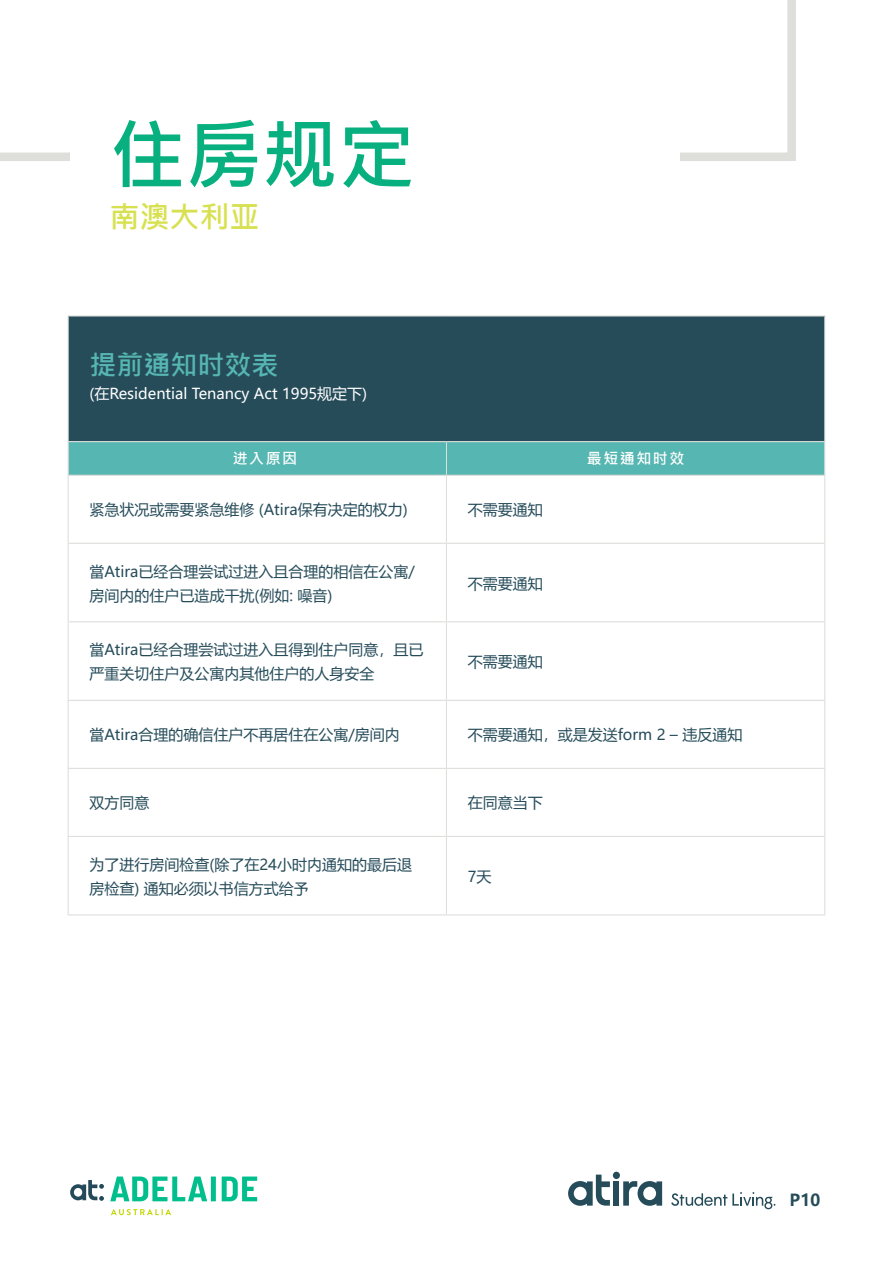
<style>
.page{position:relative;width:893px;height:1263px;background:#fff}
.page>*{position:absolute;margin:0;border:0;box-sizing:border-box;transform-origin:0 0}
.t1{font:700 76.2px "Microsoft Jheng Hei";color:#08b080}
.t2{font:700 30px "Microsoft Jheng Hei";color:#d7e150}
.t3{font:700 27px "Microsoft Jheng Hei";color:#56b6b1}
.t4{font:700 16.5px "Microsoft Ya Hei";color:#264c5a}
.t5{font:15px/24px "Microsoft Ya Hei";color:#264c5a}
.t6{font:15px "Microsoft Ya Hei";color:#fff}
.t7{font:700 15px "Microsoft Jheng Hei";letter-spacing:.1em;color:#fff}
.s1{color:#264c5a}
</style>
<div class="page">
<svg style="left:568px;top:1174px;width:42px;height:32px"></svg>
<div style="left:614px;top:1181px;width:5px;height:24px;background:#264c5a"></div>
<div style="left:613px;top:1172px;width:7px;height:7px;background:#264c5a;border-radius:50%"></div>
<svg style="left:623px;top:1181px;width:39px;height:25px"></svg>
<svg style="left:671px;top:1192px;width:104px;height:17px"></svg>
<svg style="left:70px;top:1180px;width:34px;height:21px"></svg>
<svg style="left:111px;top:1209px;width:60px;height:6px"></svg>
<svg style="left:222px;top:1176px;width:35px;height:25px"></svg>
<svg style="left:110px;top:1176px;width:106px;height:25px"></svg>
<svg style="left:0;top:0;width:796px;height:161px"></svg>
<div style="left:70px;top:31px;width:609px;height:173px;background:#fff"></div>
<div style="left:68px;top:316px;width:757px;height:126px;background:#264c5a"></div>
<div style="left:69px;top:442px;width:755px;height:33px;background:#56b6b1"></div>
<hr style="left:446px;top:442px;width:1px;height:33px;background:#dededb">
<hr style="left:446px;top:476px;width:1px;height:67px;background:#dededb">
<hr style="left:446px;top:544px;width:1px;height:77px;background:#dededb">
<hr style="left:446px;top:622px;width:1px;height:78px;background:#dededb">
<hr style="left:446px;top:701px;width:1px;height:67px;background:#dededb">
<hr style="left:446px;top:769px;width:1px;height:67px;background:#dededb">
<hr style="left:446px;top:837px;width:1px;height:77px;background:#dededb">
<hr style="left:68px;top:315px;width:378px;height:1px;background:#dededb">
<hr style="left:68px;top:316px;width:1px;height:125px;background:#dededb">
<hr style="left:446px;top:315px;width:379px;height:1px;background:#dededb">
<hr style="left:824px;top:316px;width:1px;height:125px;background:#dededb">
<hr style="left:68px;top:441px;width:378px;height:1px;background:#dededb">
<hr style="left:68px;top:442px;width:1px;height:33px;background:#dededb">
<hr style="left:446px;top:441px;width:379px;height:1px;background:#dededb">
<hr style="left:824px;top:442px;width:1px;height:33px;background:#dededb">
<hr style="left:68px;top:475px;width:378px;height:1px;background:#dededb">
<hr style="left:68px;top:476px;width:1px;height:67px;background:#dededb">
<hr style="left:446px;top:475px;width:379px;height:1px;background:#dededb">
<hr style="left:824px;top:476px;width:1px;height:67px;background:#dededb">
<hr style="left:68px;top:543px;width:378px;height:1px;background:#dededb">
<hr style="left:68px;top:544px;width:1px;height:77px;background:#dededb">
<hr style="left:446px;top:543px;width:379px;height:1px;background:#dededb">
<hr style="left:824px;top:544px;width:1px;height:77px;background:#dededb">
<hr style="left:68px;top:621px;width:378px;height:1px;background:#dededb">
<hr style="left:68px;top:622px;width:1px;height:78px;background:#dededb">
<hr style="left:446px;top:621px;width:379px;height:1px;background:#dededb">
<hr style="left:824px;top:622px;width:1px;height:78px;background:#dededb">
<hr style="left:68px;top:700px;width:378px;height:1px;background:#dededb">
<hr style="left:68px;top:701px;width:1px;height:67px;background:#dededb">
<hr style="left:446px;top:700px;width:379px;height:1px;background:#dededb">
<hr style="left:824px;top:701px;width:1px;height:67px;background:#dededb">
<hr style="left:68px;top:768px;width:378px;height:1px;background:#dededb">
<hr style="left:68px;top:769px;width:1px;height:67px;background:#dededb">
<hr style="left:446px;top:768px;width:379px;height:1px;background:#dededb">
<hr style="left:824px;top:769px;width:1px;height:67px;background:#dededb">
<hr style="left:68px;top:836px;width:378px;height:1px;background:#dededb">
<hr style="left:68px;top:837px;width:1px;height:77px;background:#dededb">
<hr style="left:446px;top:836px;width:379px;height:1px;background:#dededb">
<hr style="left:824px;top:837px;width:1px;height:77px;background:#dededb">
<hr style="left:68px;top:914px;width:378px;height:1px;background:#dededb">
<hr style="left:446px;top:914px;width:379px;height:1px;background:#dededb">
<h1 class="t1" style="left:110px;top:108px;width:306px">住房规定</h1>
<h2 class="t2" style="left:110px;top:198px;width:151px">南澳大利亚</h2>
<h3 class="t3" style="left:89px;top:348px;width:206px">提前通知时效表<span class="s1">e</span></h3>
<p class="t6" style="left:89px;top:383px;width:279px">(在Residential Tenancy Act 1995规定下)</p>
<p class="t7" style="left:233px;top:449px;width:66px">进入原因</p>
<p class="t7" style="left:587px;top:449px;width:99px">最短通知时效</p>
<p class="t5" style="left:89px;top:497px;width:320px">紧急状况或需要紧急维修 (Atira保有决定的权力)</p>
<p class="t5" style="left:468px;top:497px;width:76px">不需要通知</p>
<p class="t5" style="left:89px;top:559px;width:327px">當Atira已经合理尝试过进入且合理的相信在公寓/房间内的住户已造成干扰(例如: 噪音)</p>
<p class="t5" style="left:89px;top:637px;width:335px">當Atira已经合理尝试过进入且得到住户同意，且已严重关切住户及公寓内其他住户的人身安全</p>
<p class="t5" style="left:468px;top:571px;width:76px">不需要通知</p>
<p class="t5" style="left:468px;top:649px;width:76px">不需要通知</p>
<p class="t5" style="left:89px;top:722px;width:312px">當Atira合理的确信住户不再居住在公寓/房间内</p>
<p class="t5" style="left:468px;top:722px;width:276px">不需要通知，或是发送form 2 – 违反通知</p>
<p class="t5" style="left:89px;top:790px;width:62px">双方同意</p>
<p class="t5" style="left:468px;top:790px;width:76px">在同意当下</p>
<p class="t5" style="left:89px;top:852px;width:324px">为了进行房间检查(除了在24小时内通知的最后退房检查) 通知必须以书信方式给予</p>
<p class="t5" style="left:468px;top:864px;width:25px">7天</p>
<p class="t4" style="left:789px;top:1189px;width:33px">P10</p>
</div>
